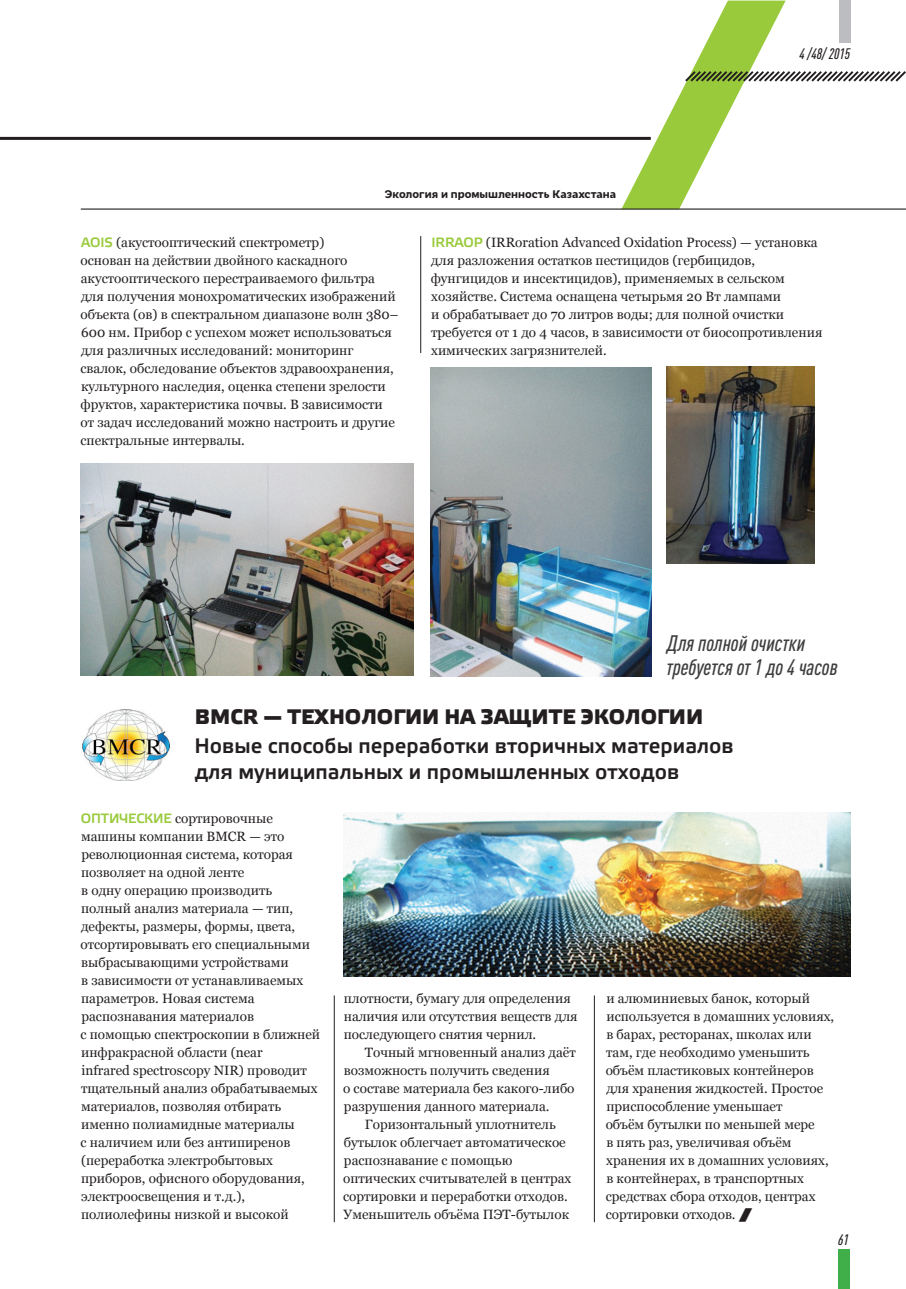
<style>
.page{position:relative;width:906px;height:1289px;background:#fff}
.page>*{position:absolute;margin:0;border:0;box-sizing:border-box;transform-origin:0 0}
.t1{font:italic 500 condensed 22.05px/24.3px "DIN Pro";color:#3e3e3f}
.t2{font:21px/29.5px "Etelka Medium Pro";color:#231f20}
.t3{font:italic 500 condensed 15px "DIN Pro";color:#231f20}
.t4{font:13.5px/18px "Georgia";color:#231f20}
.t5{font:700 12px "Iskra";color:#231f20}
.s1{font-family:"Etelka Medium Pro";color:#99ca3b}
.s2{font-weight:700}
</style>
<div class="page">
<hr style="left:0;top:137px;width:651px;height:3px;background:#231f20">
<div style="left:838px;top:1249px;width:12px;height:39px;background:#40ae49"></div>
<div style="left:838px;top:0;width:12px;height:43px;background:#bcbdc0"></div>
<svg style="left:621px;top:1px;width:285px;height:207px"></svg>
<hr style="left:81px;top:208px;width:825px;height:2px;background:#231f20">
<img style="left:81px;top:463px;width:332px;height:213px">
<img style="left:666px;top:367px;width:148px;height:196px">
<img style="left:431px;top:367px;width:220px;height:309px">
<img style="left:82px;top:709px;width:88px;height:71px">
<img style="left:343px;top:812px;width:507px;height:164px">
<hr style="left:420px;top:236px;width:1px;height:117px;background:#231f20">
<hr style="left:334px;top:995px;width:1px;height:227px;background:#231f20">
<hr style="left:594px;top:995px;width:1px;height:227px;background:#231f20">
<p class="t5" style="left:385px;top:190px;width:233px">Экология и промышленность Казахстана</p>
<p class="t3" style="left:799px;top:48px;width:52px">4 /48/ 2015</p>
<p class="t4" style="left:80px;top:233px;width:320px"><span class="s1">AOIS</span> (акустооптический спектрометр)<br>основан на действии двойного каскадного акустооптического перестраиваемого фильтра для получения монохроматических изображений объекта (ов) в спектральном диапазоне волн 380– 600 нм. Прибор с успехом может использоваться для различных исследований: мониторинг свалок, обследование объектов здравоохранения, культурного наследия, оценка степени зрелости фруктов, характеристика почвы. В зависимости от задач исследований можно настроить и другие спектральные интервалы.</p>
<p class="t4" style="left:431px;top:233px;width:393px"><span class="s1">IRRAOP</span> (IRRoration Advanced Oxidation Process) — установка для разложения остатков пестицидов (гербицидов, фунгицидов и инсектицидов), применяемых в сельском хозяйстве. Система оснащена четырьмя 20 Вт лампами<br>и обрабатывает до 70 литров воды; для полной очистки требуется от 1 до 4 часов, в зависимости от биосопротивления химических загрязнителей.</p>
<p class="t1" style="left:666px;top:633px;width:173px">Для полной очистки требуется от 1 до 4 часов</p>
<p class="t2" style="left:194px;top:703px;width:541px"><span class="s2">BMCR — ТЕХНОЛОГИИ НА ЗАЩИТЕ ЭКОЛОГИИ<br></span>Новые способы переработки вторичных материалов</p>
<p class="t2" style="left:195px;top:758px;width:486px">для муниципальных и промышленных отходов</p>
<p class="t4" style="left:80px;top:809px;width:241px"><span class="s1">ОПТИЧЕСКИЕ</span> сортировочные машины компании BMCR — это революционная система, которая позволяет на одной ленте<br>в одну операцию производить полный анализ материала — тип, дефекты, размеры, формы, цвета, отсортировывать его специальными выбрасывающими устройствами<br>в зависимости от устанавливаемых параметров. Новая система распознавания материалов<br>с помощью спектроскопии в ближней инфракрасной области (near<br>infrared spectroscopy NIR) проводит тщательный анализ обрабатываемых материалов, позволяя отбирать именно полиамидные материалы<br>с наличием или без антипиренов (переработка электробытовых приборов, офисного оборудования, электроосвещения и т. д.), полиолефины низкой и высокой</p>
<p class="t4" style="left:344px;top:989px;width:228px">плотности, бумагу для определения</p>
<p class="t4" style="left:344px;top:1007px;width:235px">наличия или отсутствия веществ для</p>
<p class="t4" style="left:344px;top:1025px;width:194px">последующего снятия чернил.</p>
<p class="t4" style="left:365px;top:1043px;width:212px">Точный мгновенный анализ даёт</p>
<p class="t4" style="left:344px;top:1061px;width:207px">возможность получить сведения</p>
<p class="t4" style="left:343px;top:1079px;width:233px">о составе материала без какого-либо</p>
<p class="t4" style="left:344px;top:1097px;width:207px">разрушения данного материала.</p>
<p class="t4" style="left:365px;top:1115px;width:192px">Горизонтальный уплотнитель</p>
<p class="t4" style="left:344px;top:1133px;width:224px">бутылок облегчает автоматическое</p>
<p class="t4" style="left:344px;top:1151px;width:170px">распознавание с помощью</p>
<p class="t4" style="left:343px;top:1169px;width:230px">оптических считывателей в центрах</p>
<p class="t4" style="left:343px;top:1187px;width:226px">сортировки и переработки отходов.</p>
<p class="t4" style="left:343px;top:1205px;width:227px">Уменьшитель объёма ПЭТ-бутылок</p>
<p class="t4" style="left:605px;top:989px;width:230px">и алюминиевых банок, который используется в домашних условиях, в барах, ресторанах, школах или там, где необходимо уменьшить объём пластиковых контейнеров для хранения жидкостей. Простое приспособление уменьшает<br>объём бутылки по меньшей мере<br>в пять раз, увеличивая объём хранения их в домашних условиях, в контейнерах, в транспортных средствах сбора отходов, центрах сортировки отходов.</p>
<p class="t3" style="left:838px;top:1233px;width:12px">61</p>
</div>
